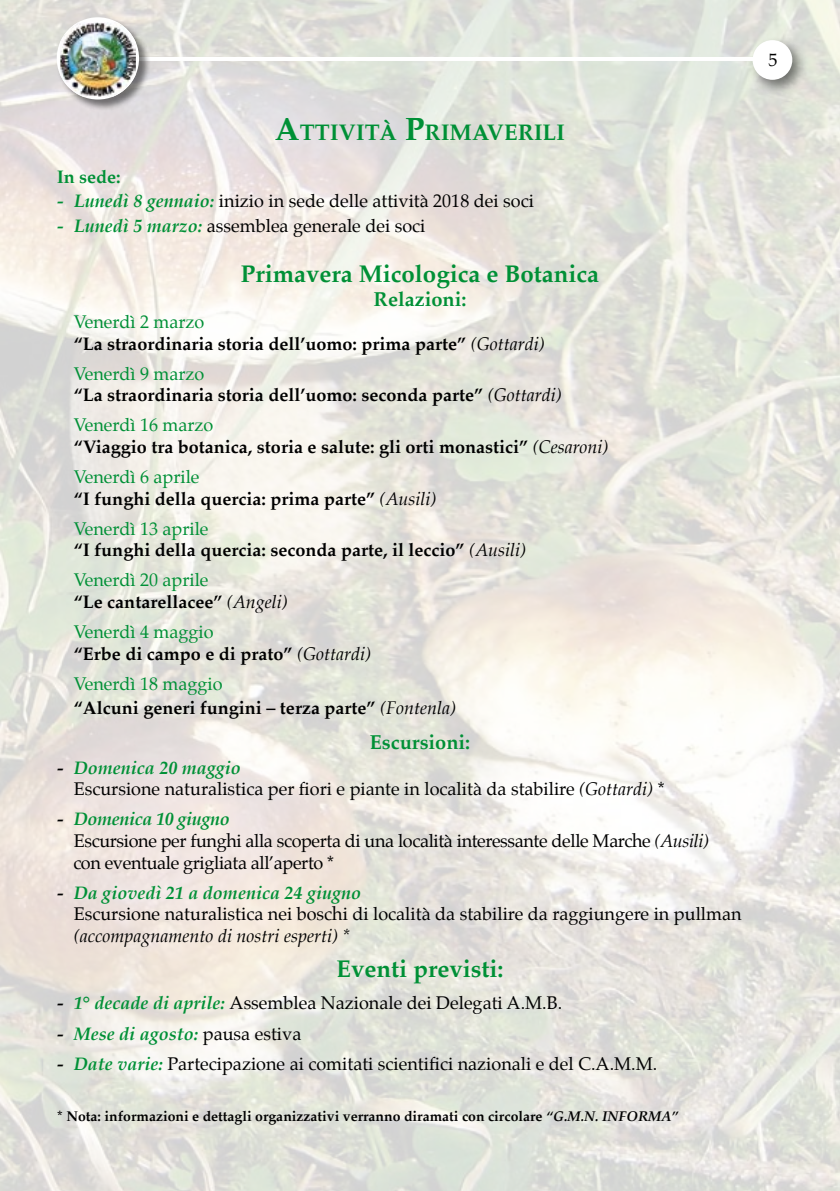
<style>
.page{position:relative;width:840px;height:1191px;background:#fff}
.page>*{position:absolute;margin:0;border:0;box-sizing:border-box;transform-origin:0 0}
.t1{font:700 24px "Palatino";color:#009036}
.t2{font:700 22.4px "Palatino";color:#009036}
.t3{font:700 20px "Palatino";color:#009036}
.t4{font:700 18px/21.6px "Palatino";color:#000}
.t5{font:18px/21.6px "Palatino";color:#000}
.t6{font:18px/21.6px "Palatino";letter-spacing:-.02em;color:#000}
.t7{font:italic 18px "Palatino";color:#000}
.t8{font:italic 700 18px "Palatino";color:#009036}
.t9{font:700 18px "Palatino";color:#009036}
.t10{font:700 14px "Palatino";color:#000}
.s1{font-size:32px}
.s2{font-weight:700;font-style:italic;color:#009036}
.s3{font-weight:400;color:#009036}
.s4{font-weight:400;font-style:italic}
.s5{font-weight:700;font-style:italic}
.s6{font-style:italic}
.s7{color:#000}
.s8{font-weight:400;font-style:normal;color:#000}
</style>
<div class="page">
<img style="left:0;top:0;width:839px;height:1191px">
<div style="left:747px;top:35px;width:60px;height:61px;background:#000;opacity:.5"></div>
<div style="left:752px;top:40px;width:39px;height:40px;background:#fff;border-radius:50%"></div>
<hr style="left:121px;top:57px;width:639px;height:4px;background:#fff">
<div style="left:56px;top:17px;width:95px;height:94px;background:#000;opacity:.5"></div>
<div style="left:57px;top:17px;width:82px;height:82px;background:#fff;border-radius:50%"></div>
<img style="left:60px;top:22px;width:76px;height:75px">
<p class="t2" style="left:275px;top:119px;width:291px"><span class="s1">A</span>TTIVITÀ <span class="s1">P</span>RIMAVERILI</p>
<p class="t9" style="left:57px;top:166px;width:65px">In sede:</p>
<p class="t5" style="left:57px;top:192px;width:478px"><span class="s2">- Lunedì 8 gennaio:</span> inizio in sede delle attività 2018 dei soci</p>
<p class="t5" style="left:57px;top:216px;width:370px"><span class="s2">- Lunedì 5 marzo:</span> assemblea generale dei soci</p>
<h1 class="t1" style="left:241px;top:259px;width:359px">Primavera Micologica e Botanica</h1>
<p class="t3" style="left:373px;top:287px;width:94px">Relazioni:</p>
<p class="t4" style="left:74px;top:313px;width:472px"><span class="s3">Venerdì 2 marzo<br></span>“La straordinaria storia dell’uomo: prima parte” <span class="s4">(Gottardi)</span></p>
<p class="t4" style="left:74px;top:364px;width:489px"><span class="s3">Venerdì 9 marzo<br></span>“La straordinaria storia dell’uomo: seconda parte” <span class="s4">(Gottardi)</span></p>
<p class="t4" style="left:74px;top:416px;width:536px"><span class="s3">Venerdì 16 marzo<br></span>“Viaggio tra botanica, storia e salute: gli orti monastici” <span class="s4">(Cesaroni)</span></p>
<p class="t4" style="left:74px;top:468px;width:364px"><span class="s3">Venerdì 6 aprile<br></span>“I funghi della quercia: prima parte” <span class="s4">(Ausili)</span></p>
<p class="t4" style="left:74px;top:519px;width:453px"><span class="s3">Venerdì 13 aprile<br></span>“I funghi della quercia: seconda parte, il leccio” <span class="s4">(Ausili)</span></p>
<p class="t4" style="left:74px;top:571px;width:215px"><span class="s3">Venerdì 20 aprile<br></span>“Le cantarellacee” <span class="s4">(Angeli)</span></p>
<p class="t4" style="left:74px;top:623px;width:298px"><span class="s3">Venerdì 4 maggio<br></span>“Erbe di campo e di prato” <span class="s4">(Gottardi)</span></p>
<p class="t4" style="left:74px;top:673px;width:383px;line-height:24px"><span class="s3">Venerdì 18 maggio<br></span>“Alcuni generi fungini – terza parte” <span class="s4">(Fontenla)</span></p>
<p class="t3" style="left:369px;top:730px;width:102px">Escursioni:</p>
<p class="t5" style="left:74px;top:758px;width:592px;text-indent:-17px"><span class="s5">-</span> <span class="s2">Domenica 20 maggio<br></span>Escursione naturalistica per fiori e piante in località da stabilire <span class="s6">(Gottardi)</span> *</p>
<p class="t6" style="left:73px;top:810px;width:637px;text-indent:-17px"><span class="s5">-</span> <span class="s2">Domenica 10 giugno<br></span>Escursione per funghi alla scoperta di una località interessante delle Marche <span class="s6">(Ausili) </span>con eventuale grigliata all’aperto *</p>
<p class="t5" style="left:74px;top:883px;width:669px;text-indent:-17px"><span class="s5">-</span> <span class="s2">Da giovedì 21 a domenica 24 giugno<br></span>Escursione naturalistica nei boschi di località da stabilire da raggiungere in pullman</p>
<p class="t7" style="left:74px;top:925px;width:277px">(accompagnamento di nostri esperti) *</p>
<h1 class="t1" style="left:336px;top:953px;width:168px">Eventi previsti:</h1>
<p class="t5" style="left:57px;top:994px;width:506px"><span class="s5">-</span> <span class="s2">1° decade di aprile:</span> Assemblea Nazionale dei Delegati A.M.B.</p>
<p class="t8" style="left:57px;top:1022px;width:246px"><span class="s7">-</span> Mese di agosto: <span class="s8">pausa estiva</span></p>
<p class="t5" style="left:57px;top:1054px;width:601px"><span class="s5">-</span> <span class="s2">Date varie:</span> Partecipazione ai comitati scientifici nazionali e del C.A.M.M.</p>
<p class="t10" style="left:57px;top:1107px;width:623px">* Nota: informazioni e dettagli organizzativi verranno diramati con circolare <span class="s6">“G.M.N. INFORMA”</span></p>
<p class="t5" style="left:768px;top:51px;width:10px">5</p>
</div>
